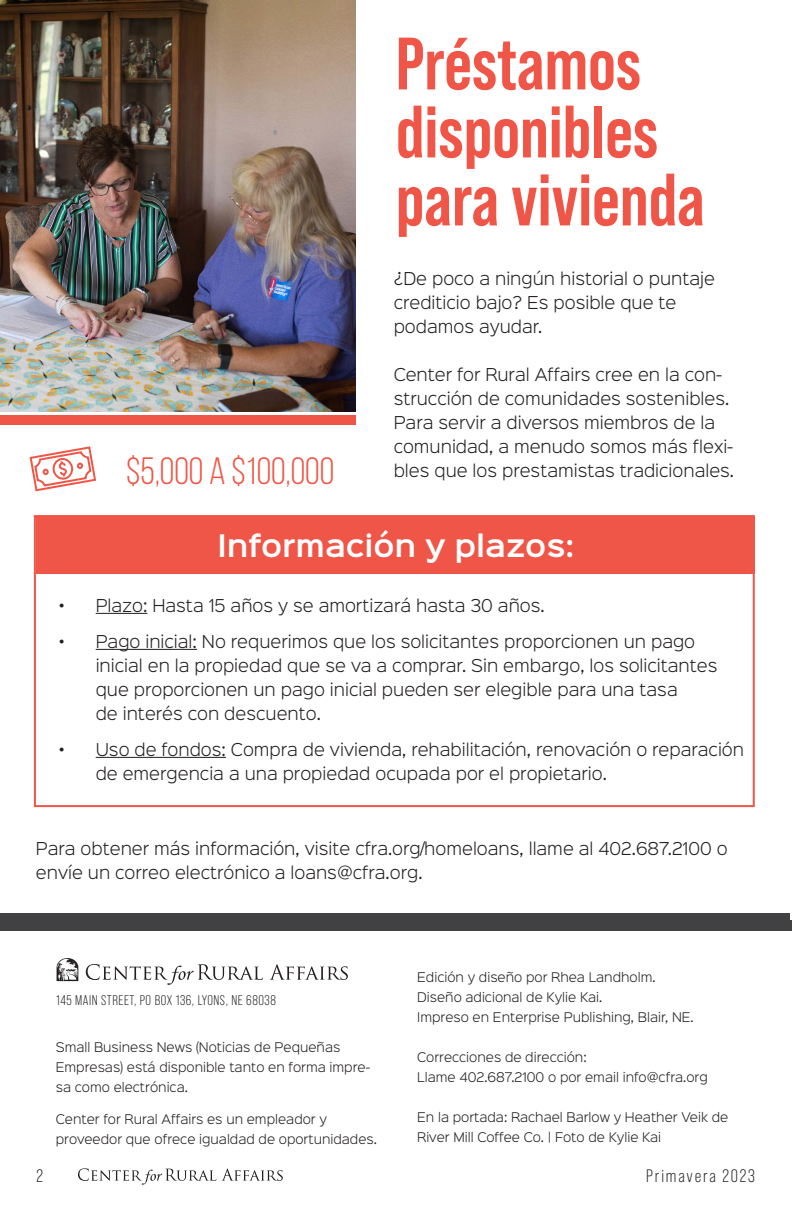
<style>
.page{position:relative;width:792px;height:1224px;background:#fff}
.page>*{position:absolute;margin:0;border:0;box-sizing:border-box;transform-origin:0 0}
.t1{font:700 74px "Bebas Neue Pro";color:#f05647}
.t2{font:38px "Bebas Neue";color:#f05647}
.t3{font:600 28px "Sinkin Sans 600";color:#fff}
.Section_Heading{font:18px "Bebas Neue Pro";letter-spacing:.1em;color:#231f20}
.t4{font:300 16px/24px "Sinkin Sans 300";color:#231f20}
.t5{font:14px "Bebas Neue Pro";letter-spacing:.04em;color:#231f20}
.t6{font:300 12px/20px "Sinkin Sans 300";color:#231f20}
</style>
<div class="page">
<svg style="left:78px;top:1168px;width:205px;height:17px"></svg>
<svg style="left:57px;top:958px;width:21px;height:23px"></svg>
<svg style="left:86px;top:964px;width:177px;height:21px"></svg>
<svg style="left:269px;top:964px;width:79px;height:16px"></svg>
<div style="left:0;top:914px;width:790px;height:10px;background:#414042"></div>
<svg style="left:29px;top:446px;width:68px;height:46px"></svg>
<div style="left:0;top:920px;width:792px;height:11px;background:#414042"></div>
<div style="left:0;top:415px;width:355px;height:10px;background:#f05647"></div>
<img style="left:0;top:0;width:355px;height:411px">
<div style="left:36px;top:517px;width:719px;height:57px;background:#f05647"></div>
<div style="left:34px;top:515px;width:721px;height:292px;border:2px solid #f05647"></div>
<hr style="left:96px;top:613px;width:51px;height:1px;background:#231f20">
<hr style="left:96px;top:649px;width:101px;height:1px;background:#231f20">
<hr style="left:96px;top:757px;width:130px;height:1px;background:#231f20">
<p class="t2" style="left:126px;top:451px;width:210px">$5,000 A $100,000</p>
<p class="t1" style="left:396px;top:21px;width:247px">Préstamos</p>
<p class="t1" style="left:396px;top:89px;width:264px">disponibles</p>
<p class="t1" style="left:396px;top:157px;width:310px">para vivienda</p>
<p class="t4" style="left:394px;top:265px;width:323px">¿De poco a ningún historial o puntaje crediticio bajo? Es posible que te podamos ayudar.</p>
<p class="t4" style="left:394px;top:361px;width:342px">Center for Rural Affairs cree en la con&shy;strucción de comunidades sostenibles.<br>Para servir a diversos miembros de la comunidad, a menudo somos más flexi&shy;bles que los prestamistas tradicionales.</p>
<p class="t3" style="left:217px;top:521px;width:358px">Información y plazos:</p>
<p class="t4" style="left:60px;top:592px;width:487px">• Plazo: Hasta 15 años y se amortizará hasta 30 años.</p>
<p class="t4" style="left:96px;top:628px;width:623px;text-indent:-36px">• Pago inicial: No requerimos que los solicitantes proporcionen un pago inicial en la propiedad que se va a comprar. Sin embargo, los solicitantes que proporcionen un pago inicial pueden ser elegible para una tasa<br>de interés con descuento.</p>
<p class="t4" style="left:96px;top:736px;width:650px;text-indent:-36px">• Uso de fondos: Compra de vivienda, rehabilitación, renovación o reparación de emergencia a una propiedad ocupada por el propietario.</p>
<p class="t4" style="left:36px;top:835px;width:693px">Para obtener más información, visite cfra.org/homeloans, llame al 402.687.2100 o envíe un correo electrónico a loans@cfra.org.</p>
<p class="t5" style="left:56px;top:993px;width:221px">145 MAIN STREET, PO BOX 136, LYONS, NE 68038</p>
<p class="t6" style="left:56px;top:1036px;width:316px">Small Business News (Noticias de Pequeñas<br>Empresas) está disponible tanto en forma impre&shy;sa como electrónica.</p>
<p class="t6" style="left:56px;top:1108px;width:323px">Center for Rural Affairs es un empleador y proveedor que ofrece igualdad de oportunidades.</p>
<p class="t6" style="left:417px;top:966px;width:240px">Edición y diseño por Rhea Landholm.</p>
<p class="t6" style="left:417px;top:986px;width:187px">Diseño adicional de Kylie Kai.</p>
<p class="t6" style="left:417px;top:1006px;width:278px">Impreso en Enterprise Publishing, Blair, NE.</p>
<p class="t6" style="left:417px;top:1046px;width:171px">Correcciones de dirección:</p>
<p class="t6" style="left:417px;top:1066px;width:292px">Llame 402.687.2100 o por email info@cfra.org</p>
<p class="t6" style="left:417px;top:1106px;width:313px">En la portada: Rachael Barlow y Heather Veik de<br>River Mill Coffee Co. | Foto de Kylie Kai</p>
<p class="Section_Heading" style="left:37px;top:1166px;width:8px">2</p>
<p class="Section_Heading" style="left:646px;top:1166px;width:110px">Primavera 2023</p>
</div>
